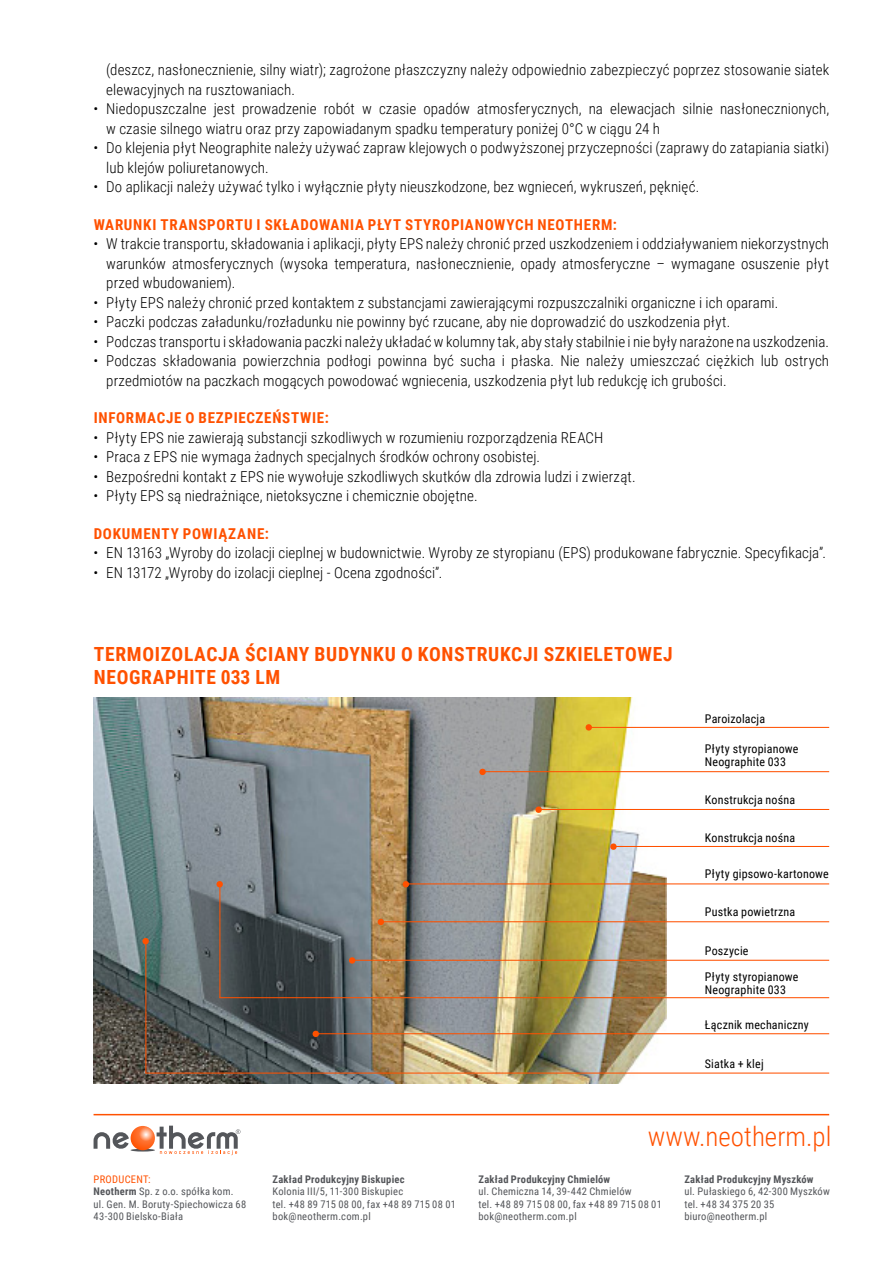
<style>
.page{position:relative;width:893px;height:1263px;background:#fff}
.page>*{position:absolute;margin:0;border:0;box-sizing:border-box;transform-origin:0 0}
.t1{font:300 27px "Roboto Condensed";color:#ff5100}
.t2{font:700 19.5px/22.5px "Roboto Condensed";letter-spacing:.035em;color:#ff5100}
.t3{font:300 15px/19.5px "Roboto Condensed";letter-spacing:.005em;color:#000}
.t4{font:700 15px "Roboto Condensed";letter-spacing:.05em;color:#ff5100}
.t5{font:12px/13.5px "Roboto Condensed";letter-spacing:.015em;color:#000}
.t6{font:10.5px/12.6px "Roboto Condensed";letter-spacing:.025em;color:#54565a}
.t7{font:700 10.5px "Roboto Condensed";letter-spacing:.025em;color:#54565a}
.s1{color:#ff5100}
.s2{font-weight:700}
</style>
<div class="page">
<hr style="left:131px;top:1149px;width:24px;height:2px;background:#54565a;border-radius:50%">
<svg style="left:94px;top:1132px;width:35px;height:17px"></svg>
<svg style="left:131px;top:1126px;width:24px;height:24px"></svg>
<svg style="left:157px;top:1125px;width:83px;height:30px"></svg>
<hr style="left:94px;top:1114px;width:735px;height:1px;background:#ff5100">
<img style="left:94px;top:698px;width:573px;height:386px">
<svg style="left:479px;top:769px;width:7px;height:6px"></svg>
<hr style="left:483px;top:771px;width:346px;height:1px;background:#ff5100">
<hr style="left:351px;top:960px;width:478px;height:1px;background:#ff5100">
<svg style="left:349px;top:957px;width:6px;height:7px"></svg>
<hr style="left:380px;top:921px;width:449px;height:1px;background:#ff5100">
<svg style="left:378px;top:919px;width:6px;height:6px"></svg>
<hr style="left:537px;top:809px;width:292px;height:1px;background:#ff5100">
<svg style="left:535px;top:806px;width:7px;height:7px"></svg>
<hr style="left:589px;top:727px;width:240px;height:1px;background:#ff5100">
<svg style="left:586px;top:724px;width:6px;height:6px"></svg>
<hr style="left:613px;top:846px;width:216px;height:1px;background:#ff5100">
<svg style="left:610px;top:843px;width:7px;height:7px"></svg>
<hr style="left:405px;top:883px;width:424px;height:1px;background:#ff5100">
<svg style="left:403px;top:881px;width:6px;height:6px"></svg>
<hr style="left:219px;top:997px;width:610px;height:1px;background:#ff5100">
<svg style="left:313px;top:1031px;width:6px;height:6px"></svg>
<hr style="left:318px;top:1033px;width:511px;height:1px;background:#ff5100">
<svg style="left:216px;top:881px;width:7px;height:6px"></svg>
<hr style="left:219px;top:883px;width:1px;height:115px;background:#ff5100">
<hr style="left:145px;top:1072px;width:684px;height:1px;background:#ff5100">
<svg style="left:142px;top:938px;width:7px;height:6px"></svg>
<hr style="left:145px;top:941px;width:1px;height:132px;background:#ff5100">
<p class="t3" style="left:106px;top:59px;width:724px">(deszcz, nasłonecznienie, silny wiatr); zagrożone płaszczyzny należy odpowiednio zabezpieczyć poprzez stosowanie siatek elewacyjnych na rusztowaniach.</p>
<p class="t3" style="left:106px;top:98px;width:724px;text-indent:-13px">• Niedopuszczalne jest prowadzenie robót w czasie opadów atmosferycznych, na elewacjach silnie nasłonecznionych, w czasie silnego wiatru oraz przy zapowiadanym spadku temperatury poniżej 0°C w ciągu 24 h</p>
<p class="t3" style="left:106px;top:137px;width:724px;text-indent:-13px">• Do klejenia płyt Neographite należy używać zapraw klejowych o podwyższonej przyczepności (zaprawy do zatapiania siatki) lub klejów poliuretanowych.</p>
<p class="t3" style="left:94px;top:176px;width:607px">• Do aplikacji należy używać tylko i wyłącznie płyty nieuszkodzone, bez wgnieceń, wykruszeń, pęknięć.</p>
<p class="t4" style="left:94px;top:214px;width:524px">WARUNKI TRANSPORTU I SKŁADOWANIA PŁYT STYROPIANOWYCH NEOTHERM:</p>
<p class="t3" style="left:106px;top:233px;width:724px;text-align:justify;text-indent:-13px">• W trakcie transportu, składowania i aplikacji, płyty EPS należy chronić przed uszkodzeniem i oddziaływaniem niekorzystnych warunków atmosferycznych (wysoka temperatura, nasłonecznienie, opady atmosferyczne – wymagane osuszenie płyt przed wbudowaniem).</p>
<p class="t3" style="left:94px;top:292px;width:686px">• Płyty EPS należy chronić przed kontaktem z substancjami zawierającymi rozpuszczalniki organiczne i ich oparami.</p>
<p class="t3" style="left:94px;top:311px;width:638px">• Paczki podczas załadunku/rozładunku nie powinny być rzucane, aby nie doprowadzić do uszkodzenia płyt.</p>
<p class="t3" style="left:94px;top:331px;width:737px">• Podczas transportu i składowania paczki należy układać w kolumny tak, aby stały stabilnie i nie były narażone na uszkodzenia.</p>
<p class="t3" style="left:106px;top:350px;width:724px;text-indent:-13px">• Podczas składowania powierzchnia podłogi powinna być sucha i płaska. Nie należy umieszczać ciężkich lub ostrych przedmiotów na paczkach mogących powodować wgniecenia, uszkodzenia płyt lub redukcję ich grubości.</p>
<p class="t4" style="left:94px;top:407px;width:237px">INFORMACJE O BEZPIECZEŃSTWIE:</p>
<p class="t3" style="left:94px;top:427px;width:511px">• Płyty EPS nie zawierają substancji szkodliwych w rozumieniu rozporządzenia REACH</p>
<p class="t3" style="left:94px;top:446px;width:448px">• Praca z EPS nie wymaga żadnych specjalnych środków ochrony osobistej.</p>
<p class="t3" style="left:94px;top:466px;width:544px">• Bezpośredni kontakt z EPS nie wywołuje szkodliwych skutków dla zdrowia ludzi i zwierząt.</p>
<p class="t3" style="left:94px;top:485px;width:386px">• Płyty EPS są niedrażniące, nietoksyczne i chemicznie obojętne.</p>
<p class="t4" style="left:94px;top:523px;width:177px">DOKUMENTY POWIĄZANE:</p>
<p class="t3" style="left:94px;top:542px;width:734px">• EN 13163 „Wyroby do izolacji cieplnej w budownictwie. Wyroby ze styropianu (EPS) produkowane fabrycznie. Specyfikacja”.</p>
<p class="t3" style="left:94px;top:562px;width:350px">• EN 13172 „Wyroby do izolacji cieplnej - Ocena zgodności”.</p>
<h2 class="t2" style="left:94px;top:642px;width:580px">TERMOIZOLACJA ŚCIANY BUDYNKU O KONSTRUKCJI SZKIELETOWEJ<br>NEOGRAPHITE 033 LM</h2>
<p class="t5" style="left:705px;top:711px;width:62px">Paroizolacja</p>
<p class="t5" style="left:705px;top:741px;width:95px">Płyty styropianowe<br>Neographite 033</p>
<p class="t5" style="left:705px;top:793px;width:92px">Konstrukcja nośna</p>
<p class="t5" style="left:705px;top:830px;width:92px">Konstrukcja nośna</p>
<p class="t5" style="left:705px;top:866px;width:125px">Płyty gipsowo-kartonowe</p>
<p class="t5" style="left:705px;top:905px;width:92px">Pustka powietrzna</p>
<p class="t5" style="left:705px;top:944px;width:45px">Poszycie</p>
<p class="t5" style="left:705px;top:969px;width:95px">Płyty styropianowe<br>Neographite 033</p>
<p class="t5" style="left:705px;top:1017px;width:106px">Łącznik mechaniczny</p>
<p class="t5" style="left:705px;top:1057px;width:60px">Siatka + klej</p>
<h1 class="t1" style="left:648px;top:1117px;width:185px">www.neotherm.pl</h1>
<p class="t6" style="left:94px;top:1172px;width:154px"><span class="s1">PRODUCENT:<br></span><span class="s2">Neotherm</span> Sp. z o.o. spółka kom. ul. Gen. M. Boruty-Spiechowicza 68<br>43-300 Bielsko-Biała</p>
<p class="t7" style="left:684px;top:1171px;width:131px">Zakład Produkcyjny Myszków</p>
<p class="t7" style="left:273px;top:1171px;width:134px">Zakład Produkcyjny Biskupiec</p>
<p class="t6" style="left:273px;top:1185px;width:185px">Kolonia III/5, 11-300 Biskupiec<br>tel. +48 89 715 08 00, fax +48 89 715 08 01 bok@neotherm.com.pl</p>
<p class="t7" style="left:478px;top:1171px;width:133px">Zakład Produkcyjny Chmielów</p>
<p class="t6" style="left:478px;top:1185px;width:185px">ul. Chemiczna 14, 39-442 Chmielów<br>tel. +48 89 715 08 00, fax +48 89 715 08 01 bok@neotherm.com.pl</p>
<p class="t6" style="left:684px;top:1185px;width:147px">ul. Pułaskiego 6, 42-300 Myszków tel. +48 34 375 20 35 biuro@neotherm.pl</p>
</div>
